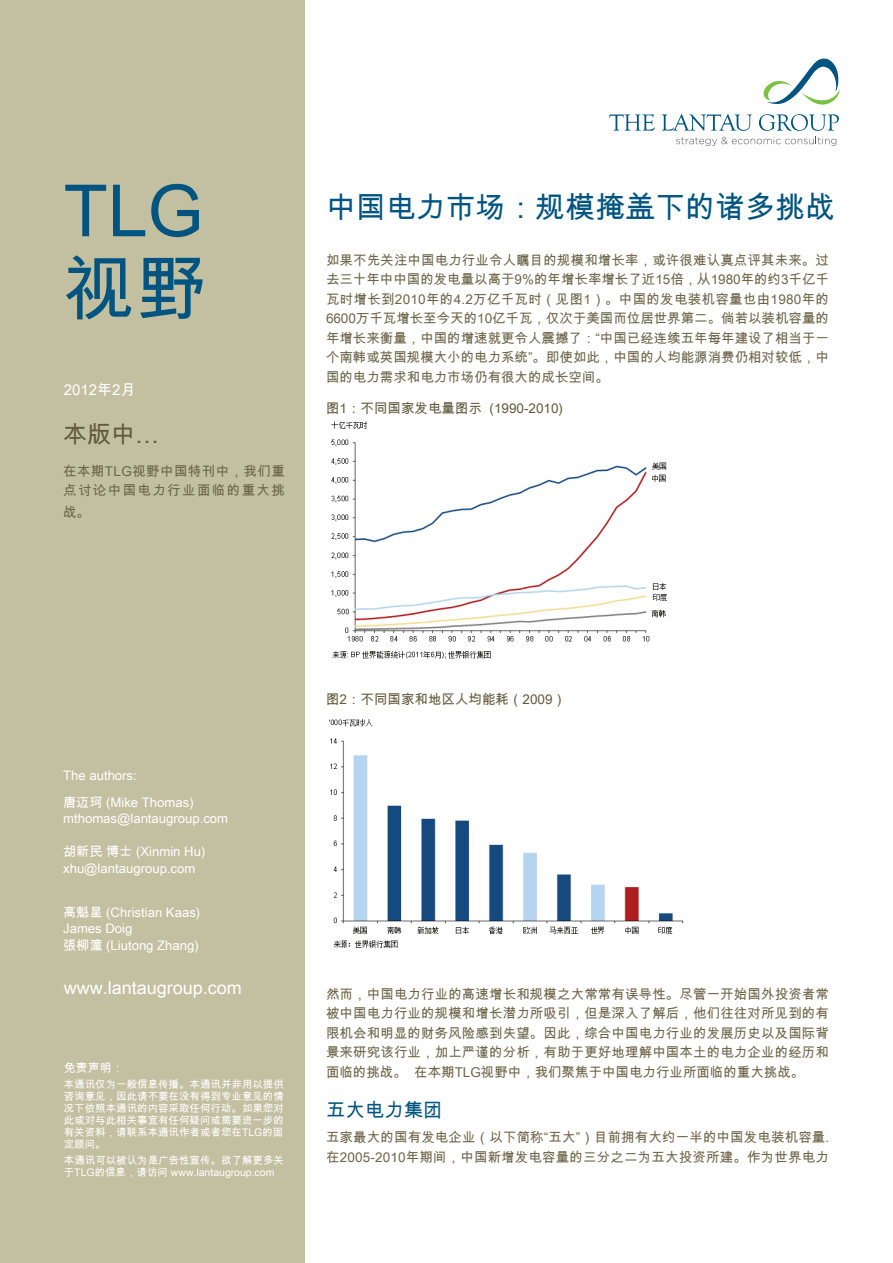
<style>
.page{position:relative;width:893px;height:1263px;background:#fff}
.page>*{position:absolute;margin:0;border:0;box-sizing:border-box;transform-origin:0 0}
.t1{font:72px/78px "Arial Unicode MS";color:#005480}
.t2{font:30px "Arial Unicode MS";color:#005480}
.t3{font:24px "Arial Unicode MS";color:#615a3b}
.t4{font:19.5px "Arial Unicode MS";color:#005480}
.t5{font:18px "Arial Unicode MS";color:#fff}
.t6{font:15px "Arial Unicode MS";color:#fff}
.t7{font:13.5px/19.5px "Arial Unicode MS";letter-spacing:.01em;color:#6c6548;text-align:justify}
.t8{font:13.5px "Arial Unicode MS";color:#615a3b}
.t9{font:13.5px/19.5px "Arial Unicode MS";letter-spacing:.065em;color:#6c6548}
.t10{font:13.2px/16.5px "Arial Unicode MS";color:#fff}
.t11{font:12px "Arial Unicode MS";color:#fff}
.t12{font:10.5px/12px "Arial Unicode MS";color:#fff;text-align:justify}
</style>
<div class="page">
<div style="left:0;top:0;width:305px;height:1263px;background:#c3bfa1"></div>
<img style="left:331px;top:421px;width:336px;height:238px">
<img style="left:329px;top:719px;width:355px;height:229px">
<svg style="left:609px;top:114px;width:46px;height:17px"></svg>
<svg style="left:662px;top:114px;width:90px;height:17px"></svg>
<svg style="left:759px;top:114px;width:80px;height:17px"></svg>
<svg style="left:676px;top:137px;width:160px;height:9px"></svg>
<svg style="left:763px;top:58px;width:77px;height:47px"></svg>
<h1 class="t1" style="left:64px;top:170px;width:145px">TLG视野</h1>
<p class="t6" style="left:64px;top:379px;width:73px">2012年2月</p>
<h3 class="t3" style="left:63px;top:417px;width:98px">本版中…</h3>
<p class="t9" style="left:63px;top:461px;width:223px">在本期TLG视野中国特刊中，我们重点讨论中国电力行业面临的重大挑</p>
<p class="t7" style="left:63px;top:502px;width:28px">战。</p>
<h2 class="t2" style="left:326px;top:186px;width:511px">中国电力市场：规模掩盖下的诸多挑战</h2>
<p class="t7" style="left:326px;top:250px;width:504px">如果不先关注中国电力行业令人瞩目的规模和增长率，或许很难认真点评其未来。过去三十年中中国的发电量以高于9%的年增长率增长了近15倍，从1980年的约3千亿千瓦时增长到2010年的4.2万亿千瓦时（见图1）。中国的发电装机容量也由1980年的6600万千瓦增长至今天的10亿千瓦，仅次于美国而位居世界第二。倘若以装机容量的年增长来衡量，中国的增速就更令人震撼了：“中国已经连续五年每年建设了相当于一个南韩或英国规模大小的电力系统”。即使如此，中国的人均能源消费仍相对较低，中国的电力需求和电力市场仍有很大的成长空间。</p>
<p class="t8" style="left:326px;top:399px;width:239px">图1：不同国家发电量图示 (1990-2010)</p>
<p class="t10" style="left:63px;top:761px;width:132px;line-height:27.3px">The authors:<br>唐迈珂 (Mike Thomas)</p>
<p class="t10" style="left:63px;top:810px;width:167px">mthomas@lantaugroup.com</p>
<p class="t10" style="left:63px;top:843px;width:144px">胡新民 博士 (Xinmin Hu) xhu@lantaugroup.com</p>
<p class="t10" style="left:63px;top:903px;width:139px">高魁星 (Christian Kaas)<br>James Doig<br>張柳潼 (Liutong Zhang)</p>
<h3 class="t5" style="left:64px;top:974px;width:180px">www.lantaugroup.com</h3>
<p class="t11" style="left:64px;top:1058px;width:61px">免责声明：</p>
<p class="t12" style="left:64px;top:1078px;width:222px">本通讯仅为一般信息传播。本通讯并非用以提供咨询意见，因此请不要在没有得到专业意见的情况下依照本通讯的内容采取任何行动。如果您对此或对与此相关事宜有任何疑问或需要进一步的有关资料，请联系本通讯作者或者您在TLG的固定顾问。</p>
<p class="t12" style="left:64px;top:1154px;width:222px">本通讯可以被认为是广告性宣传。欲了解更多关于TLG的信息，请访问 www.lantaugroup.com</p>
<p class="t8" style="left:326px;top:689px;width:242px">图2：不同国家和地区人均能耗（2009）</p>
<p class="t7" style="left:326px;top:984px;width:504px">然而，中国电力行业的高速增长和规模之大常常有误导性。尽管一开始国外投资者常被中国电力行业的规模和增长潜力所吸引，但是深入了解后，他们往往对所见到的有限机会和明显的财务风险感到失望。因此，综合中国电力行业的发展历史以及国际背景来研究该行业，加上严谨的分析，有助于更好地理解中国本土的电力企业的经历和面临的挑战。 在本期TLG视野中，我们聚焦于中国电力行业所面临的重大挑战。</p>
<h3 class="t4" style="left:326px;top:1096px;width:118px">五大电力集团</h3>
<p class="t7" style="left:326px;top:1127px;width:505px">五家最大的国有发电企业（以下简称“五大”）目前拥有大约一半的中国发电装机容量.在2005-2010年期间，中国新增发电容量的三分之二为五大投资所建。作为世界电力</p>
</div>
